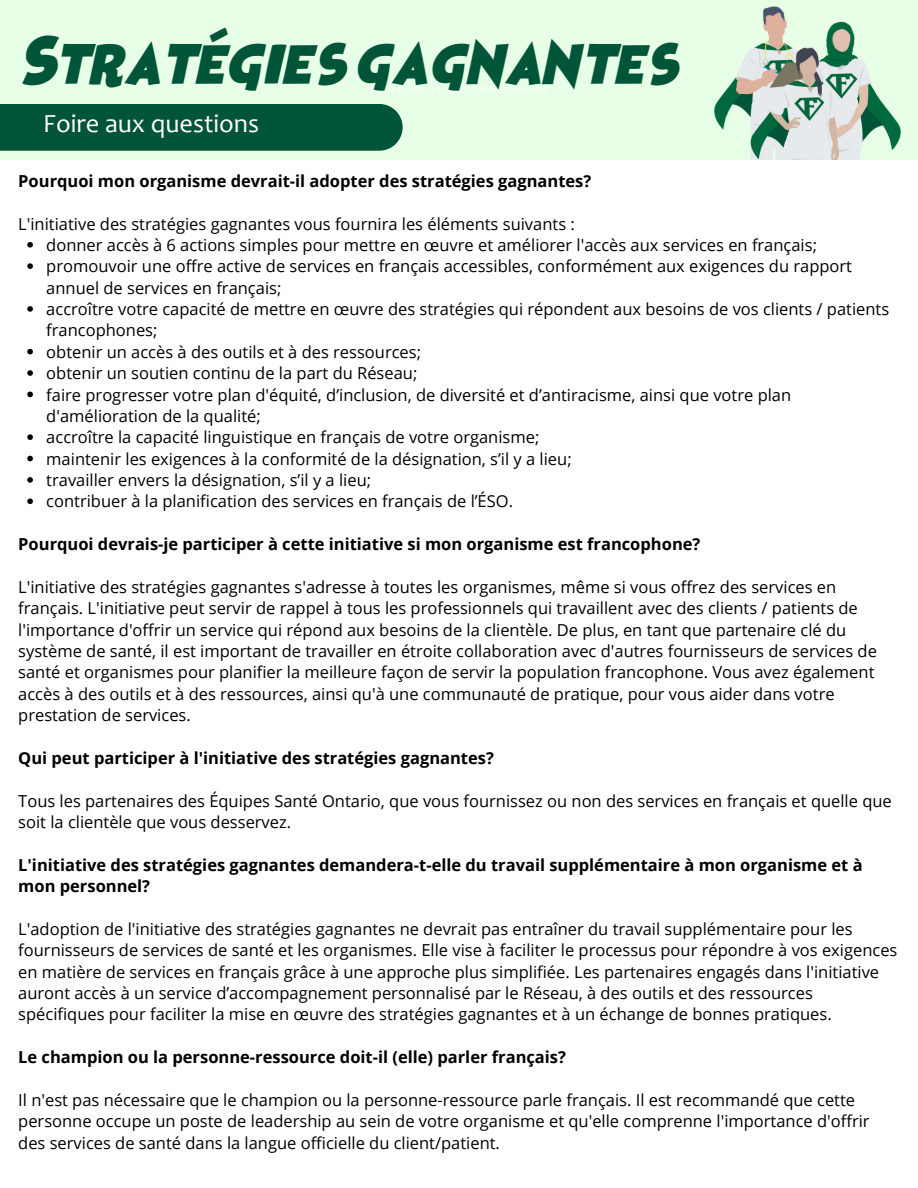
<style>
.page{position:relative;width:918px;height:1188px;background:#fff}
.page>*{position:absolute;margin:0;border:0;box-sizing:border-box;transform-origin:0 0}
.t1{font:37.05px "Heroes Legend";color:#005438}
.t2{font:26.25px "Candara";color:#fff}
.t3{font:16.5px/21.3px "Open Sans";color:#000}
.t4{font:700 16.5px/21.3px "Open Sans";color:#000}
</style>
<div class="page">
<div style="left:0;top:0;width:918px;height:160px;background:#e6ffe6"></div>
<img style="left:714px;top:6px;width:187px;height:154px">
<div style="left:0;top:104px;width:403px;height:47px;background:#005438"></div>
<svg style="left:27px;top:242px;width:6px;height:6px"></svg>
<svg style="left:27px;top:263px;width:6px;height:6px"></svg>
<svg style="left:27px;top:306px;width:6px;height:6px"></svg>
<svg style="left:27px;top:349px;width:6px;height:5px"></svg>
<svg style="left:27px;top:370px;width:6px;height:6px"></svg>
<svg style="left:27px;top:392px;width:6px;height:5px"></svg>
<svg style="left:27px;top:434px;width:6px;height:6px"></svg>
<svg style="left:27px;top:456px;width:6px;height:5px"></svg>
<svg style="left:27px;top:477px;width:6px;height:6px"></svg>
<svg style="left:27px;top:498px;width:6px;height:6px"></svg>
<h1 class="t1" style="left:20px;top:50px;width:659px">STRATÉGIES GAGNANTES</h1>
<h2 class="t2" style="left:43px;top:113px;width:217px">Foire aux questions</h2>
<h3 class="t4" style="left:18px;top:170px;width:575px">Pourquoi mon organisme devrait-il adopter des stratégies gagnantes?</h3>
<h4 class="t3" style="left:18px;top:213px;width:558px">L'initiative des stratégies gagnantes vous fournira les éléments suivants :</h4>
<p class="t3" style="left:46px;top:234px;width:772px">donner accès à 6 actions simples pour mettre en œuvre et améliorer l'accès aux services en français;</p>
<p class="t3" style="left:46px;top:255px;width:807px">promouvoir une offre active de services en français accessibles, conformément aux exigences du rapport annuel de services en français;</p>
<p class="t3" style="left:46px;top:298px;width:844px">accroître votre capacité de mettre en œuvre des stratégies qui répondent aux besoins de vos clients / patients francophones;</p>
<p class="t3" style="left:46px;top:341px;width:376px">obtenir un accès à des outils et à des ressources;</p>
<p class="t3" style="left:46px;top:362px;width:373px">obtenir un soutien continu de la part du Réseau;</p>
<p class="t3" style="left:46px;top:384px;width:746px">faire progresser votre plan d'équité, d’inclusion, de diversité et d’antiracisme, ainsi que votre plan d'amélioration de la qualité;</p>
<p class="t3" style="left:46px;top:426px;width:495px">accroître la capacité linguistique en français de votre organisme;</p>
<p class="t3" style="left:46px;top:448px;width:527px">maintenir les exigences à la conformité de la désignation, s’il y a lieu;</p>
<p class="t3" style="left:46px;top:469px;width:326px">travailler envers la désignation, s’il y a lieu;</p>
<p class="t3" style="left:46px;top:490px;width:468px">contribuer à la planification des services en français de l’ÉSO.</p>
<h3 class="t4" style="left:18px;top:533px;width:684px">Pourquoi devrais-je participer à cette initiative si mon organisme est francophone?</h3>
<h4 class="t3" style="left:18px;top:576px;width:860px">L'initiative des stratégies gagnantes s'adresse à toutes les organismes, même si vous offrez des services en français. L'initiative peut servir de rappel à tous les professionnels qui travaillent avec des clients / patients de l'importance d'offrir un service qui répond aux besoins de la clientèle. De plus, en tant que partenaire clé du système de santé, il est important de travailler en étroite collaboration avec d'autres fournisseurs de services de santé et organismes pour planifier la meilleure façon de servir la population francophone. Vous avez également accès à des outils et à des ressources, ainsi qu'à une communauté de pratique, pour vous aider dans votre prestation de services.</h4>
<h3 class="t4" style="left:18px;top:747px;width:477px">Qui peut participer à l'initiative des stratégies gagnantes?</h3>
<h4 class="t3" style="left:18px;top:790px;width:875px">Tous les partenaires des Équipes Santé Ontario, que vous fournissez ou non des services en français et quelle que soit la clientèle que vous desservez.</h4>
<h3 class="t4" style="left:18px;top:854px;width:846px">L'initiative des stratégies gagnantes demandera-t-elle du travail supplémentaire à mon organisme et à mon personnel?</h3>
<h4 class="t3" style="left:18px;top:918px;width:881px">L'adoption de l'initiative des stratégies gagnantes ne devrait pas entraîner du travail supplémentaire pour les fournisseurs de services de santé et les organismes. Elle vise à faciliter le processus pour répondre à vos exigences en matière de services en français grâce à une approche plus simplifiée. Les partenaires engagés dans l'initiative auront accès à un service d’accompagnement personnalisé par le Réseau, à des outils et des ressources spécifiques pour faciliter la mise en œuvre des stratégies gagnantes et à un échange de bonnes pratiques.</h4>
<h3 class="t4" style="left:18px;top:1046px;width:549px">Le champion ou la personne-ressource doit-il (elle) parler français?</h3>
<h4 class="t3" style="left:18px;top:1089px;width:853px">Il n'est pas nécessaire que le champion ou la personne-ressource parle français. Il est recommandé que cette personne occupe un poste de leadership au sein de votre organisme et qu'elle comprenne l'importance d'offrir des services de santé dans la langue officielle du client/patient.</h4>
</div>
